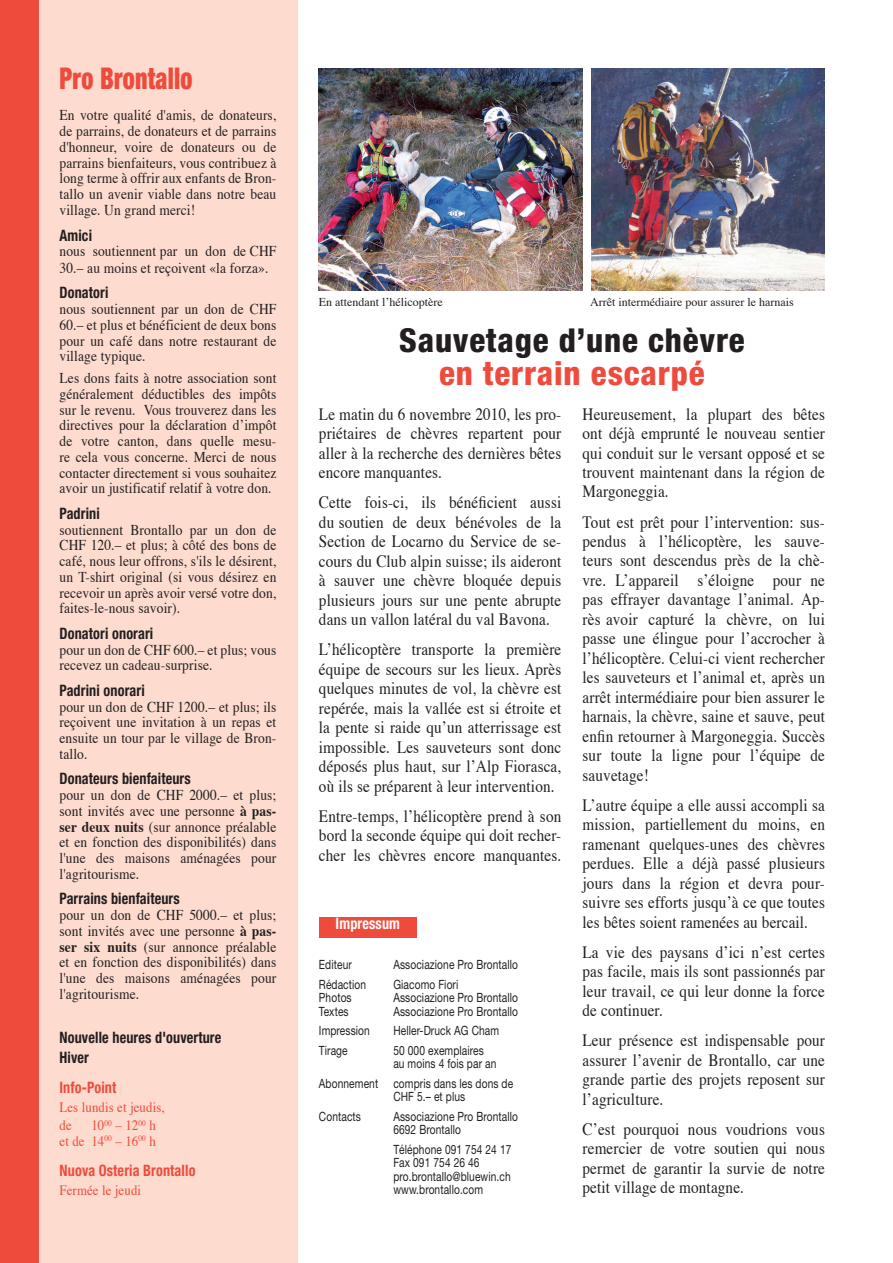
<style>
.page{position:relative;width:893px;height:1263px;background:#fff}
.page>*{position:absolute;margin:0;border:0;box-sizing:border-box;transform-origin:0 0}
.t1{font:800 condensed 33px "Helvetica Neue";letter-spacing:.025em;color:#231f20}
.t2{font:800 condensed 33px "Helvetica Neue";letter-spacing:.025em;color:#ef4b3d}
.t3{font:900 condensed 30px "Helvetica Neue";letter-spacing:.01em;color:#ef4b3d;scale:.8 1}
.t4{font:17.25px/19.5px "Times";letter-spacing:.01em;color:#231f20;text-align:justify;scale:.88 1}
.t5{font:700 condensed 15.75px/19.5px "Helvetica Neue";letter-spacing:.01em;color:#231f20;scale:.9 1}
.t6{font:700 condensed 15.75px "Helvetica Neue";letter-spacing:.01em;color:#ef4b3d;scale:.9 1}
.t7{font:700 condensed 15.75px "Helvetica Neue";letter-spacing:.01em;color:#fff;scale:.9 1}
.t8{font:15px/15.8px "Times";letter-spacing:.01em;color:#231f20;text-align:justify;scale:.9 1}
.t9{font:14.25px/18.8px "Times";letter-spacing:.01em;color:#ef4b3d;scale:.9 1}
.t10{font:12.75px/13.5px "Helvetica Neue";letter-spacing:.01em;color:#231f20;scale:.8 1}
.t11{font:12px "Times";color:#231f20}
.s1{font-weight:700}
</style>
<div class="page">
<div style="left:37px;top:0;width:261px;height:1263px;background:#fddbce"></div>
<div style="left:0;top:0;width:38px;height:1263px;background:#ef4b3d"></div>
<div style="left:319px;top:917px;width:98px;height:20px;background:#ef4b3d"></div>
<img style="left:319px;top:68px;width:264px;height:223px">
<img style="left:591px;top:68px;width:234px;height:223px">
<h2 class="t3" style="left:60px;top:60px;width:168px">Pro Brontallo</h2>
<p class="t8" style="left:60px;top:106px;width:243px">En votre qualité d'amis, de donateurs, de parrains, de donateurs et de parrains d'honneur, voire de donateurs ou de parrains bienfaiteurs, vous contribuez à long terme à offrir aux enfants de Bron&shy;tallo un avenir viable dans notre beau village. Un grand merci!</p>
<p class="t5" style="left:60px;top:225px;width:38px">Amici</p>
<p class="t8" style="left:60px;top:242px;width:242px;line-height:16.5px">nous soutiennent par un don de CHF<br>30.– au moins et reçoivent «la forza».</p>
<p class="t5" style="left:60px;top:283px;width:56px">Donatori</p>
<p class="t8" style="left:60px;top:300px;width:243px">nous soutiennent par un don de CHF 60.– et plus et bénéficient de deux bons pour un café dans notre restaurant de village typique.</p>
<p class="t8" style="left:60px;top:369px;width:243px">Les dons faits à notre association sont généralement déductibles des impôts sur le revenu. Vous trouverez dans les directives pour la déclaration d’impôt de votre canton, dans quelle mesu&shy;re cela vous concerne. Merci de nous contacter directement si vous souhaitez avoir un justificatif relatif à votre don.</p>
<p class="t5" style="left:60px;top:503px;width:46px">Padrini</p>
<p class="t8" style="left:60px;top:520px;width:242px">soutiennent Brontallo par un don de CHF 120.– et plus; à côté des bons de café, nous leur offrons, s'ils le désirent, un T-shirt original (si vous désirez en recevoir un après avoir versé votre don, faites-le-nous savoir).</p>
<p class="t5" style="left:60px;top:623px;width:106px">Donatori onorari</p>
<p class="t8" style="left:60px;top:640px;width:242px">pour un don de CHF 600.– et plus; vous recevez un cadeau-surprise.</p>
<p class="t5" style="left:60px;top:680px;width:96px">Padrini onorari</p>
<p class="t8" style="left:60px;top:697px;width:242px">pour un don de CHF 1200.– et plus; ils reçoivent une invitation à un repas et ensuite un tour par le village de Bron&shy;tallo.</p>
<p class="t5" style="left:60px;top:769px;width:147px">Donateurs bienfaiteurs</p>
<p class="t8" style="left:60px;top:786px;width:242px">pour un don de CHF 2000.– et plus; sont invités avec une personne <span class="s1">à pas&shy;ser deux nuits</span> (sur annonce préalable et en fonction des disponibilités) dans l'une des maisons aménagées pour l'agritourisme.</p>
<p class="t5" style="left:60px;top:889px;width:135px">Parrains bienfaiteurs</p>
<p class="t8" style="left:60px;top:906px;width:242px">pour un don de CHF 5000.– et plus; sont invités avec une personne <span class="s1">à pas&shy;ser six nuits</span> (sur annonce préalable et en fonction des disponibilités) dans l'une des maisons aménagées pour l'agritourisme.</p>
<p class="t5" style="left:60px;top:1028px;width:181px">Nouvelle heures d'ouverture<br>Hiver</p>
<p class="t6" style="left:60px;top:1078px;width:65px">Info-Point</p>
<p class="t9" style="left:60px;top:1096px;width:118px">Les lundis et jeudis, de</p>
<p class="t9" style="left:60px;top:1116px;width:108px;line-height:15.8px;text-align:right">10<sup>00</sup> – 12<sup>00</sup> h<br>et de 14<sup>00</sup> – 16<sup>00</sup> h</p>
<p class="t6" style="left:60px;top:1161px;width:153px">Nuova Osteria Brontallo</p>
<p class="t9" style="left:60px;top:1179px;width:92px">Fermée le jeudi</p>
<p class="t11" style="left:319px;top:290px;width:125px">En attendant l’hélicoptère</p>
<p class="t11" style="left:590px;top:290px;width:205px">Arrêt intermédiaire pour assurer le harnais</p>
<h1 class="t1" style="left:399px;top:320px;width:347px">Sauvetage d’une chèvre</h1>
<h1 class="t2" style="left:439px;top:353px;width:267px">en terrain escarpé</h1>
<p class="t4" style="left:319px;top:403px;width:277px">Le matin du 6 novembre 2010, les pro&shy;priétaires de chèvres repartent pour aller à la recherche des dernières bêtes encore manquantes.</p>
<p class="t4" style="left:319px;top:491px;width:277px">Cette fois-ci, ils bénéficient aussi du soutien de deux bénévoles de la Section de Locarno du Service de se&shy;cours du Club alpin suisse; ils aideront à sauver une chèvre bloquée depuis plusieurs jours sur une pente abrupte dans un vallon latéral du val Bavona.</p>
<p class="t4" style="left:319px;top:638px;width:277px">L’hélicoptère transporte la première équipe de secours sur les lieux. Après quelques minutes de vol, la chèvre est repérée, mais la vallée est si étroite et la pente si raide qu’un atterrissage est impossible. Les sauveteurs sont donc déposés plus haut, sur l’Alp Fiorasca, où ils se préparent à leur intervention.</p>
<p class="t4" style="left:319px;top:804px;width:277px">Entre-temps, l’hélicoptère prend à son bord la seconde équipe qui doit recher&shy;cher les chèvres encore manquantes.</p>
<p class="t7" style="left:336px;top:913px;width:73px">Impressum</p>
<p class="t10" style="left:319px;top:958px;width:43px">Editeur</p>
<p class="t10" style="left:393px;top:958px;width:157px">Associazione Pro Brontallo</p>
<p class="t10" style="left:319px;top:977px;width:61px">Rédaction</p>
<p class="t10" style="left:393px;top:977px;width:83px">Giacomo Fiori</p>
<p class="t10" style="left:319px;top:991px;width:43px">Photos</p>
<p class="t10" style="left:393px;top:991px;width:157px">Associazione Pro Brontallo</p>
<p class="t10" style="left:319px;top:1004px;width:39px">Textes</p>
<p class="t10" style="left:393px;top:1004px;width:157px">Associazione Pro Brontallo</p>
<p class="t10" style="left:319px;top:1024px;width:65px">Impression</p>
<p class="t10" style="left:393px;top:1024px;width:134px">Heller-Druck AG Cham</p>
<p class="t10" style="left:319px;top:1043px;width:38px">Tirage</p>
<p class="t10" style="left:393px;top:1043px;width:130px">50 000 exemplaires au moins 4 fois par an</p>
<p class="t10" style="left:393px;top:1076px;width:151px;text-indent:-74px">Abonnement compris dans les dons de<br>CHF 5.– et plus</p>
<p class="t10" style="left:319px;top:1109px;width:54px">Contacts</p>
<p class="t10" style="left:393px;top:1109px;width:157px">Associazione Pro Brontallo<br>6692 Brontallo</p>
<p class="t10" style="left:393px;top:1142px;width:149px">Téléphone 091 754 24 17<br>Fax 091 754 26 46 pro.brontallo@bluewin.ch www.brontallo.com</p>
<p class="t4" style="left:583px;top:402px;width:277px">Heureusement, la plupart des bêtes ont déjà emprunté le nouveau sentier qui conduit sur le versant opposé et se trouvent maintenant dans la région de Margoneggia.</p>
<p class="t4" style="left:583px;top:510px;width:277px">Tout est prêt pour l’intervention: sus&shy;pendus à l’hélicoptère, les sauve&shy;teurs sont descendus près de la chè&shy;vre. L’appareil s’éloigne pour ne pas effrayer davantage l’animal. Ap&shy;rès avoir capturé la chèvre, on lui passe une élingue pour l’accrocher à l’hélicoptère. Celui-ci vient rechercher les sauveteurs et l’animal et, après un arrêt intermédiaire pour bien assurer le harnais, la chèvre, saine et sauve, peut enfin retourner à Margoneggia. Succès sur toute la ligne pour l’équipe de sauvetage!</p>
<p class="t4" style="left:583px;top:794px;width:277px">L’autre équipe a elle aussi accompli sa mission, partiellement du moins, en ramenant quelques-unes des chèvres perdues. Elle a déjà passé plusieurs jours dans la région et devra pour&shy;suivre ses efforts jusqu’à ce que toutes les bêtes soient ramenées au bercail.</p>
<p class="t4" style="left:583px;top:941px;width:277px">La vie des paysans d’ici n’est certes pas facile, mais ils sont passionnés par leur travail, ce qui leur donne la force de continuer.</p>
<p class="t4" style="left:583px;top:1029px;width:277px">Leur présence est indispensable pour assurer l’avenir de Brontallo, car une grande partie des projets reposent sur l’agriculture.</p>
<p class="t4" style="left:583px;top:1118px;width:277px">C’est pourquoi nous voudrions vous remercier de votre soutien qui nous permet de garantir la survie de notre petit village de montagne.</p>
</div>
